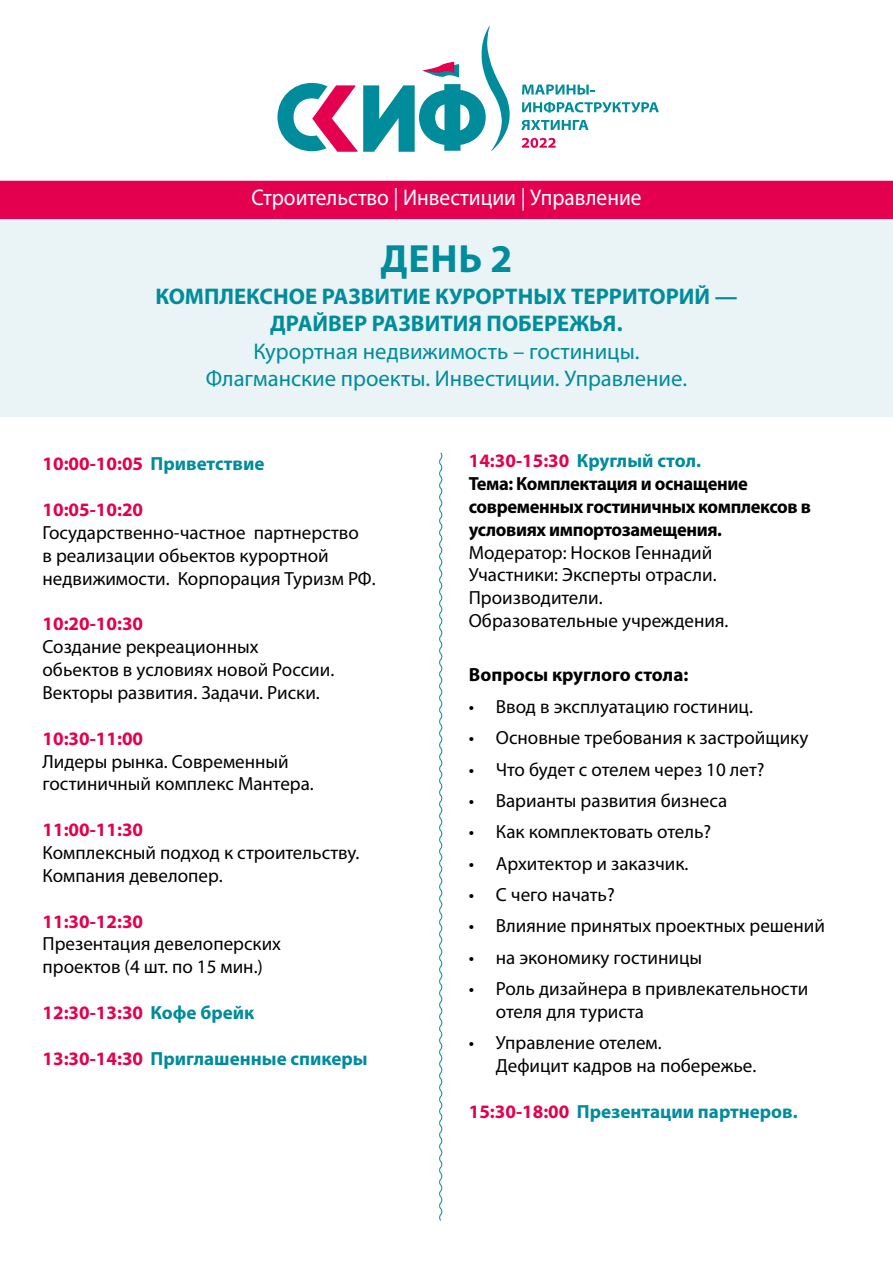
<style>
.page{position:relative;width:893px;height:1263px;background:#fff}
.page>*{position:absolute;margin:0;border:0;box-sizing:border-box;transform-origin:0 0}
.t1{font:700 39.45px "Myriad Pro";color:#008c9b}
.t2{font:22.8px "Myriad Pro";color:#fff;scale:.94 1}
.t3{font:22.65px/27.3px "Myriad Pro";color:#008c9b;text-align:center}
.t4{font:700 22.65px/27.3px "Myriad Pro";color:#008c9b;text-align:center}
.t5{font:19.05px/22.8px "Myriad Pro";color:#000}
.t6{font:700 19.05px/22.8px "Myriad Pro";letter-spacing:-.02em;color:#000}
.t7{font:700 19.05px "Myriad Pro";color:#e5004f}
.t8{font:700 19.05px "Myriad Pro";color:#008c9b}
.t9{font:700 19.05px "Myriad Pro";color:#000}
.s1{color:#008c9b}
.s2{color:#e5004f}
</style>
<div class="page">
<div style="left:0;top:215px;width:893px;height:202px;background:#eaf3f5"></div>
<div style="left:0;top:181px;width:893px;height:38px;background:#e5004f"></div>
<svg style="left:439px;top:452px;width:4px;height:769px"></svg>
<svg style="left:277px;top:83px;width:80px;height:69px"></svg>
<svg style="left:522px;top:84px;width:73px;height:11px"></svg>
<svg style="left:522px;top:102px;width:137px;height:11px"></svg>
<svg style="left:521px;top:120px;width:67px;height:10px"></svg>
<svg style="left:522px;top:138px;width:34px;height:10px"></svg>
<svg style="left:363px;top:26px;width:147px;height:126px"></svg>
<p class="t2" style="left:251px;top:183px;width:416px">Строительство | Инвестиции | Управление</p>
<h1 class="t1" style="left:380px;top:233px;width:133px">ДЕНЬ 2</h1>
<p class="t4" style="left:155px;top:282px;width:584px">КОМПЛЕКСНОЕ РАЗВИТИЕ КУРОРТНЫХ ТЕРРИТОРИЙ —<br>ДРАЙВЕР РАЗВИТИЯ ПОБЕРЕЖЬЯ.</p>
<p class="t3" style="left:206px;top:337px;width:483px">Курортная недвижимость – гостиницы.<br>Флагманские проекты. Инвестиции. Управление.</p>
<p class="t7" style="left:43px;top:451px;width:224px">10:00-10:05 <span class="s1">Приветствие</span></p>
<p class="t7" style="left:43px;top:497px;width:102px">10:05-10:20</p>
<p class="t5" style="left:43px;top:521px;width:335px">Государственно-частное партнерство<br>в реализации обьектов курортной недвижимости. Корпорация Туризм РФ.</p>
<p class="t7" style="left:43px;top:611px;width:102px">10:20-10:30</p>
<p class="t5" style="left:43px;top:635px;width:293px">Создание рекреационных обьектов в условиях новой России.<br>Векторы развития. Задачи. Риски.</p>
<p class="t7" style="left:43px;top:726px;width:102px">10:30-11:00</p>
<p class="t5" style="left:43px;top:749px;width:273px">Лидеры рынка. Современный гостиничный комплекс Мантера.</p>
<p class="t7" style="left:43px;top:817px;width:102px">11:00-11:30</p>
<p class="t5" style="left:43px;top:841px;width:319px">Комплексный подход к строительству.<br>Компания девелопер.</p>
<p class="t7" style="left:43px;top:909px;width:102px">11:30-12:30</p>
<p class="t5" style="left:43px;top:932px;width:240px">Презентация девелоперских проектов (4 шт. по 15 мин.)</p>
<p class="t7" style="left:43px;top:1000px;width:213px">12:30-13:30 <span class="s1">Кофе брейк</span></p>
<p class="t8" style="left:43px;top:1046px;width:327px"><span class="s2">13:30-14:30</span> Приглашенные спикеры</p>
<p class="t6" style="left:469px;top:449px;width:344px"><span class="s2">14:30-15:30</span> <span class="s1">Круглый стол.<br></span>Тема: Комплектация и оснащение современных гостиничных комплексов в условиях импортозамещения.</p>
<p class="t5" style="left:469px;top:540px;width:261px">Модератор: Носков Геннадий<br>Участники: Эксперты отрасли.<br>Производители.<br>Образовательные учреждения.</p>
<p class="t9" style="left:469px;top:663px;width:221px">Вопросы круглого стола:</p>
<p class="t5" style="left:469px;top:695px;width:286px">• Ввод в эксплуатацию гостиниц.</p>
<p class="t5" style="left:469px;top:726px;width:341px">• Основные требования к застройщику</p>
<p class="t5" style="left:469px;top:757px;width:297px">• Что будет с отелем через 10 лет?</p>
<p class="t5" style="left:469px;top:789px;width:260px">• Варианты развития бизнеса</p>
<p class="t5" style="left:469px;top:820px;width:244px">• Как комплектовать отель?</p>
<p class="t5" style="left:469px;top:851px;width:221px">• Архитектор и заказчик.</p>
<p class="t5" style="left:469px;top:883px;width:147px">• С чего начать?</p>
<p class="t5" style="left:469px;top:914px;width:358px">• Влияние принятых проектных решений</p>
<p class="t5" style="left:469px;top:945px;width:235px">• на экономику гостиницы</p>
<p class="t5" style="left:496px;top:977px;width:314px;text-indent:-27px">• Роль дизайнера в привлекательности отеля для туриста</p>
<p class="t5" style="left:496px;top:1031px;width:262px;text-indent:-27px">• Управление отелем.<br>Дефицит кадров на побережье.</p>
<p class="t8" style="left:469px;top:1099px;width:330px"><span class="s2">15:30-18:00</span> Презентации партнеров.</p>
</div>
